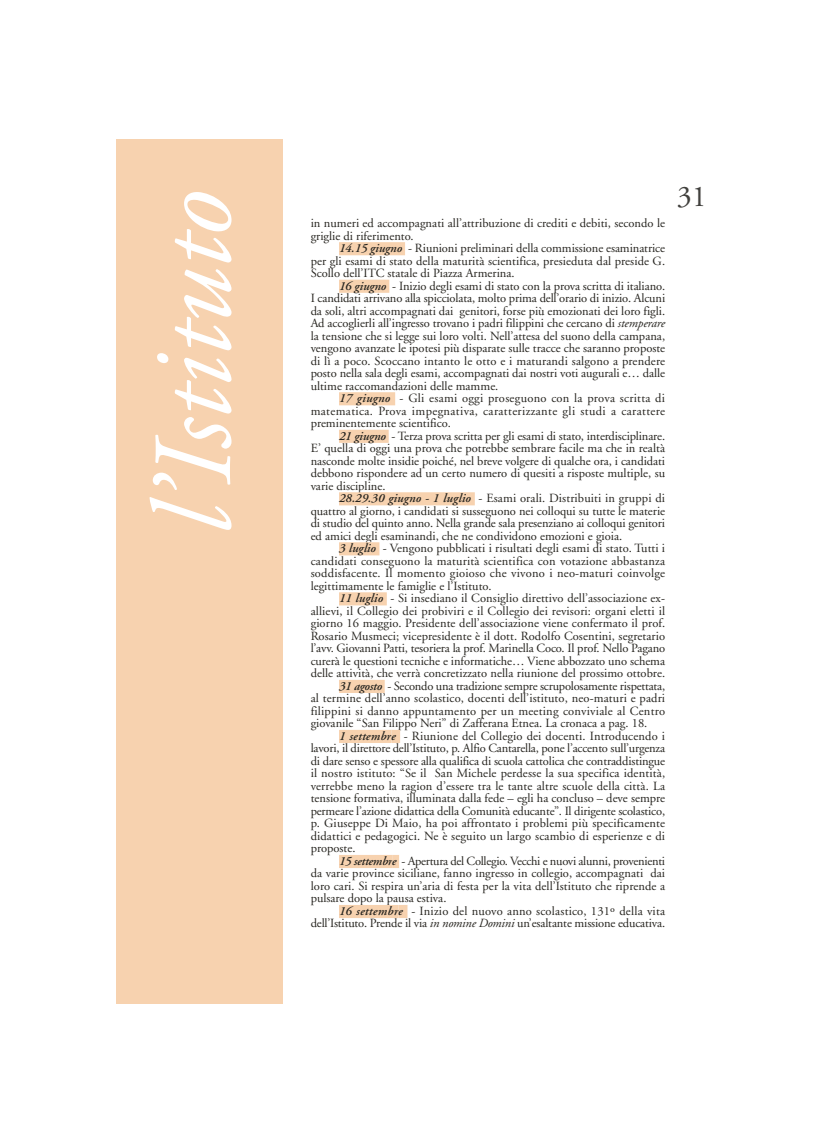
<style>
.page{position:relative;width:834px;height:1143px;background:#fff}
.page>*{position:absolute;margin:0;border:0;box-sizing:border-box;transform-origin:0 0}
.t1{font:italic 112.5px "Adobe Garamond";color:#fff}
.t2{font:30px "Adobe Garamond";color:#41403d}
.t3{font:12.5px/12.5px "Adobe Garamond";color:#272520;text-align:justify}
.t4{font:12.5px "Adobe Garamond";letter-spacing:-.025em;color:#272520}
.t5{font:12.5px "Adobe Garamond";letter-spacing:-.02em;color:#272520}
.s1{font-weight:600;font-style:italic}
.s2{font-style:italic}
</style>
<div class="page">
<div style="left:116px;top:139px;width:166px;height:865px;background:#f7d2af"></div>
<div style="left:339px;top:242px;width:66px;height:13px;background:#f7d2af"></div>
<div style="left:339px;top:280px;width:50px;height:13px;background:#f7d2af"></div>
<div style="left:339px;top:392px;width:56px;height:13px;background:#f7d2af"></div>
<div style="left:339px;top:430px;width:50px;height:13px;background:#f7d2af"></div>
<div style="left:339px;top:492px;width:136px;height:13px;background:#f7d2af"></div>
<div style="left:339px;top:542px;width:40px;height:13px;background:#f7d2af"></div>
<div style="left:339px;top:592px;width:48px;height:13px;background:#f7d2af"></div>
<div style="left:339px;top:680px;width:46px;height:13px;background:#f7d2af"></div>
<div style="left:339px;top:730px;width:52px;height:13px;background:#f7d2af"></div>
<div style="left:391px;top:730px;width:9px;height:13px;background:#f7d2af"></div>
<div style="left:339px;top:855px;width:53px;height:13px;background:#f7d2af"></div>
<div style="left:392px;top:855px;width:7px;height:13px;background:#f7d2af"></div>
<div style="left:339px;top:905px;width:59px;height:13px;background:#f7d2af"></div>
<div style="left:398px;top:905px;width:9px;height:13px;background:#f7d2af"></div>
<h1 class="t1" style="left:149px;top:535px;width:346px;rotate:-90deg">l’Istituto</h1>
<h2 class="t2" style="left:676px;top:184px;width:31px">31</h2>
<p class="t3" style="left:311px;top:218px;width:356px">in numeri ed accompagnati all’attribuzione di crediti e debiti, secondo le griglie di riferimento.</p>
<p class="t3" style="left:311px;top:243px;width:356px;text-indent:28px"><span class="s1">14.15 giugno</span> - Riunioni preliminari della commissione esaminatrice per gli esami di stato della maturità scientifica, presieduta dal preside G.<br>Scollo dell’ITC statale di Piazza Armerina.</p>
<p class="t3" style="left:311px;top:280px;width:356px;text-indent:28px"><span class="s1">16 giugno</span> - Inizio degli esami di stato con la prova scritta di italiano.<br>I candidati arrivano alla spicciolata, molto prima dell’orario di inizio. Alcuni da soli, altri accompagnati dai genitori, forse più emozionati dei loro figli.<br>Ad accoglierli all’ingresso trovano i padri filippini che cercano di <span class="s2">stemperare </span>la tensione che si legge sui loro volti. Nell’attesa del suono della campana, vengono avanzate le ipotesi più disparate sulle tracce che saranno proposte di lì a poco. Scoccano intanto le otto e i maturandi salgono a prendere posto nella sala degli esami, accompagnati dai nostri voti augurali e… dalle ultime raccomandazioni delle mamme.</p>
<p class="t3" style="left:311px;top:393px;width:356px;text-indent:28px"><span class="s1">17 giugno</span> - Gli esami oggi proseguono con la prova scritta di matematica. Prova impegnativa, caratterizzante gli studi a carattere preminentemente scientifico.</p>
<p class="t3" style="left:311px;top:430px;width:356px;text-indent:28px"><span class="s1">21 giugno</span> - Terza prova scritta per gli esami di stato, interdisciplinare.<br>E’ quella di oggi una prova che potrebbe sembrare facile ma che in realtà nasconde molte insidie poiché, nel breve volgere di qualche ora, i candidati debbono rispondere ad un certo numero di quesiti a risposte multiple, su varie discipline.</p>
<p class="t3" style="left:311px;top:493px;width:356px;text-indent:28px"><span class="s1">28.29.30 giugno - 1 luglio</span> - Esami orali. Distribuiti in gruppi di quattro al giorno, i candidati si susseguono nei colloqui su tutte le materie di studio del quinto anno. Nella grande sala presenziano ai colloqui genitori ed amici degli esaminandi, che ne condividono emozioni e gioia.</p>
<p class="t3" style="left:311px;top:543px;width:356px;text-indent:28px"><span class="s1">3 luglio</span> - Vengono pubblicati i risultati degli esami di stato. Tutti i candidati conseguono la maturità scientifica con votazione abbastanza soddisfacente. Il momento gioioso che vivono i neo-maturi coinvolge legittimamente le famiglie e l’Istituto.</p>
<p class="t3" style="left:339px;top:593px;width:328px"><span class="s1">11 luglio</span> - Si insediano il Consiglio direttivo dell’associazione ex-</p>
<p class="t3" style="left:311px;top:605px;width:356px">allievi, il Collegio dei probiviri e il Collegio dei revisori: organi eletti il</p>
<p class="t3" style="left:311px;top:618px;width:356px">giorno 16 maggio. Presidente dell’associazione viene confermato il prof.</p>
<p class="t3" style="left:311px;top:630px;width:356px">Rosario Musmeci; vicepresidente è il dott. Rodolfo Cosentini, segretario</p>
<p class="t3" style="left:311px;top:643px;width:356px">l’avv. Giovanni Patti, tesoriera la prof. Marinella Coco. Il prof. Nello Pagano</p>
<p class="t3" style="left:311px;top:655px;width:356px">curerà le questioni tecniche e informatiche… Viene abbozzato uno schema</p>
<p class="t3" style="left:311px;top:668px;width:356px">delle attività, che verrà concretizzato nella riunione del prossimo ottobre.</p>
<p class="t5" style="left:339px;top:680px;width:328px"><span class="s1">31 agosto</span> - Secondo una tradizione sempre scrupolosamente rispettata,</p>
<p class="t3" style="left:311px;top:693px;width:356px">al termine dell’anno scolastico, docenti dell’istituto, neo-maturi e padri</p>
<p class="t3" style="left:311px;top:705px;width:356px">filippini si danno appuntamento per un meeting conviviale al Centro</p>
<p class="t3" style="left:311px;top:718px;width:338px">giovanile “San Filippo Neri” di Zafferana Etnea. La cronaca a pag. 18.</p>
<p class="t3" style="left:339px;top:730px;width:328px"><span class="s1">1 settembre</span> - Riunione del Collegio dei docenti. Introducendo i</p>
<p class="t3" style="left:311px;top:743px;width:356px">lavori, il direttore dell’Istituto, p. Alfio Cantarella, pone l’accento sull’urgenza</p>
<p class="t3" style="left:311px;top:755px;width:356px">di dare senso e spessore alla qualifica di scuola cattolica che contraddistingue</p>
<p class="t3" style="left:311px;top:768px;width:356px">il nostro istituto: “Se il San Michele perdesse la sua specifica identità,</p>
<p class="t3" style="left:311px;top:780px;width:356px">verrebbe meno la ragion d’essere tra le tante altre scuole della città. La</p>
<p class="t3" style="left:311px;top:793px;width:356px">tensione formativa, illuminata dalla fede – egli ha concluso – deve sempre</p>
<p class="t3" style="left:311px;top:805px;width:356px">permeare l’azione didattica della Comunità educante”. Il dirigente scolastico,</p>
<p class="t3" style="left:311px;top:818px;width:356px">p. Giuseppe Di Maio, ha poi affrontato i problemi più specificamente</p>
<p class="t3" style="left:311px;top:830px;width:356px">didattici e pedagogici. Ne è seguito un largo scambio di esperienze e di</p>
<p class="t3" style="left:311px;top:843px;width:46px">proposte.</p>
<p class="t4" style="left:339px;top:855px;width:328px"><span class="s1">15 settembre</span> - Apertura del Collegio. Vecchi e nuovi alunni, provenienti</p>
<p class="t3" style="left:311px;top:868px;width:356px">da varie province siciliane, fanno ingresso in collegio, accompagnati dai</p>
<p class="t3" style="left:311px;top:880px;width:356px">loro cari. Si respira un’aria di festa per la vita dell’Istituto che riprende a</p>
<p class="t3" style="left:311px;top:893px;width:137px">pulsare dopo la pausa estiva.</p>
<p class="t3" style="left:339px;top:905px;width:328px"><span class="s1">16 settembre</span> - Inizio del nuovo anno scolastico, 131º della vita</p>
<p class="t3" style="left:311px;top:918px;width:356px">dell’Istituto. Prende il via <span class="s2">in nomine Domini</span> un’esaltante missione educativa.</p>
</div>
